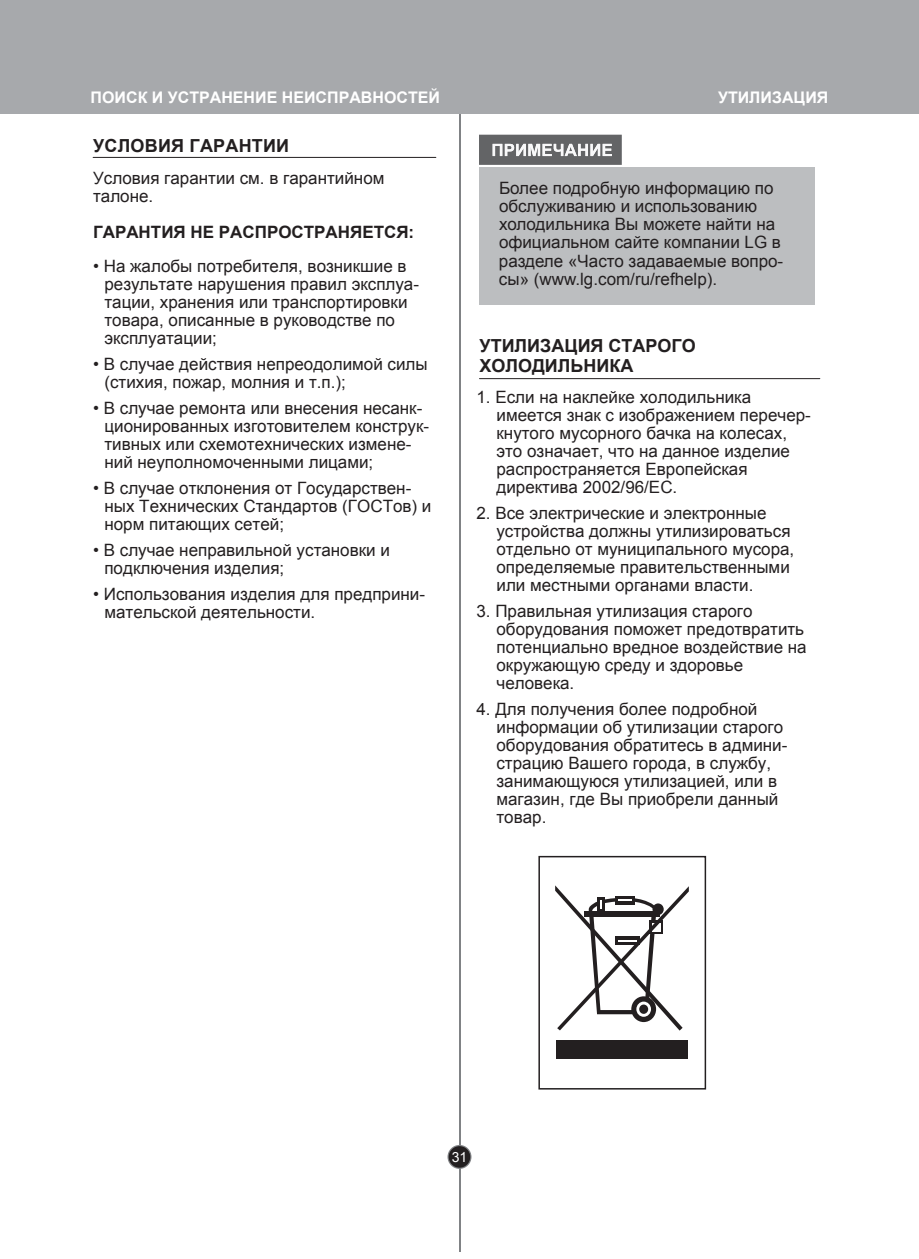
<style>
.page{position:relative;width:919px;height:1259px;background:#fff}
.page>*{position:absolute;margin:0;border:0;box-sizing:border-box;transform-origin:0 0}
.t1{font:700 18px/20px "Arial";color:#231f20}
.t2{font:17px/18px "Arial";color:#231f20}
.t3{font:700 17px "Arial";color:#231f20}
.t4{font:700 16px "Arial";color:#fff}
.t5{font:14px "Arial";color:#fff}
</style>
<div class="page">
<hr style="left:458px;top:113px;width:2px;height:1139px;background:#808285">
<svg style="left:447px;top:1145px;width:24px;height:24px"></svg>
<div style="left:448px;top:1146px;width:22px;height:21px;background:#231f20;border-radius:50%"></div>
<div style="left:0;top:0;width:918px;height:113px;background:#a7a9ac"></div>
<hr style="left:0;top:1258px;width:918px;height:1px;background:#a7a9ac">
<svg style="left:555px;top:885px;width:133px;height:145px"></svg>
<div style="left:556px;top:1040px;width:131px;height:19px;background:#231f20"></div>
<div style="left:538px;top:856px;width:168px;height:233px;border:2px solid #231f20"></div>
<div style="left:479px;top:167px;width:336px;height:137px;background:#bcbec0"></div>
<hr style="left:93px;top:157px;width:343px;height:1px;background:#231f20">
<svg style="left:479px;top:135px;width:142px;height:30px"></svg>
<hr style="left:479px;top:378px;width:340px;height:1px;background:#231f20">
<p class="t4" style="left:91px;top:87px;width:351px">ПОИСК И УСТРАНЕНИЕ НЕИСПРАВНОСТЕЙ</p>
<p class="t4" style="left:718px;top:87px;width:112px">УТИЛИЗАЦИЯ</p>
<p class="t1" style="left:93px;top:136px;width:198px">УСЛОВИЯ ГАРАНТИИ</p>
<p class="t2" style="left:93px;top:169px;width:293px">Условия гарантии см. в гарантийном талоне.</p>
<p class="t3" style="left:93px;top:221px;width:323px">ГАРАНТИЯ НЕ РАСПРОСТРАНЯЕТСЯ:</p>
<p class="t2" style="left:104px;top:257px;width:316px;text-indent:-11px">• На жалобы потребителя, возникшие в результате нарушения правил эксплуа&shy;тации, хранения или транспортировки товара, описанные в руководстве по эксплуатации;</p>
<p class="t2" style="left:104px;top:355px;width:325px;text-indent:-11px">• В случае действия непреодолимой силы (стихия, пожар, молния и т.п.);</p>
<p class="t2" style="left:104px;top:399px;width:326px;text-indent:-11px">• В случае ремонта или внесения несанк&shy;ционированных изготовителем конструк&shy;тивных или схемотехнических измене&shy;ний неуполномоченными лицами;</p>
<p class="t2" style="left:104px;top:479px;width:328px;text-indent:-11px">• В случае отклонения от Государствен&shy;ных Технических Стандартов (ГОСТов) и норм питающих сетей;</p>
<p class="t2" style="left:104px;top:541px;width:287px;text-indent:-11px">• В случае неправильной установки и подключения изделия;</p>
<p class="t2" style="left:104px;top:585px;width:322px;text-indent:-11px">• Использования изделия для предприни&shy;мательской деятельности.</p>
<p class="t2" style="left:499px;top:180px;width:286px">Более подробную информацию по обслуживанию и использованию холодильника Вы можете найти на официальном сайте компании LG в разделе «Часто задаваемые вопро&shy;сы» (www.lg.com/ru/refhelp).</p>
<p class="t1" style="left:479px;top:336px;width:218px">УТИЛИЗАЦИЯ СТАРОГО<br>ХОЛОДИЛЬНИКА</p>
<p class="t2" style="left:496px;top:388px;width:316px;text-indent:-20px">1. Если на наклейке холодильника имеется знак с изображением перечер&shy;кнутого мусорного бачка на колесах, это означает, что на данное изделие распространяется Европейская директива 2002/96/ЕС.</p>
<p class="t2" style="left:496px;top:504px;width:299px;text-indent:-20px">2. Все электрические и электронные устройства должны утилизироваться отдельно от муниципального мусора, определяемые правительственными или местными органами власти.</p>
<p class="t2" style="left:496px;top:602px;width:312px;text-indent:-20px">3. Правильная утилизация старого оборудования поможет предотвратить потенциально вредное воздействие на окружающую среду и здоровье человека.</p>
<p class="t2" style="left:496px;top:700px;width:292px;text-indent:-20px">4. Для получения более подробной информации об утилизации старого оборудования обратитесь в админи&shy;страцию Вашего города, в службу, занимающуюся утилизацией, или в магазин, где Вы приобрели данный товар.</p>
<p class="t5" style="left:451px;top:1148px;width:17px">31</p>
</div>
